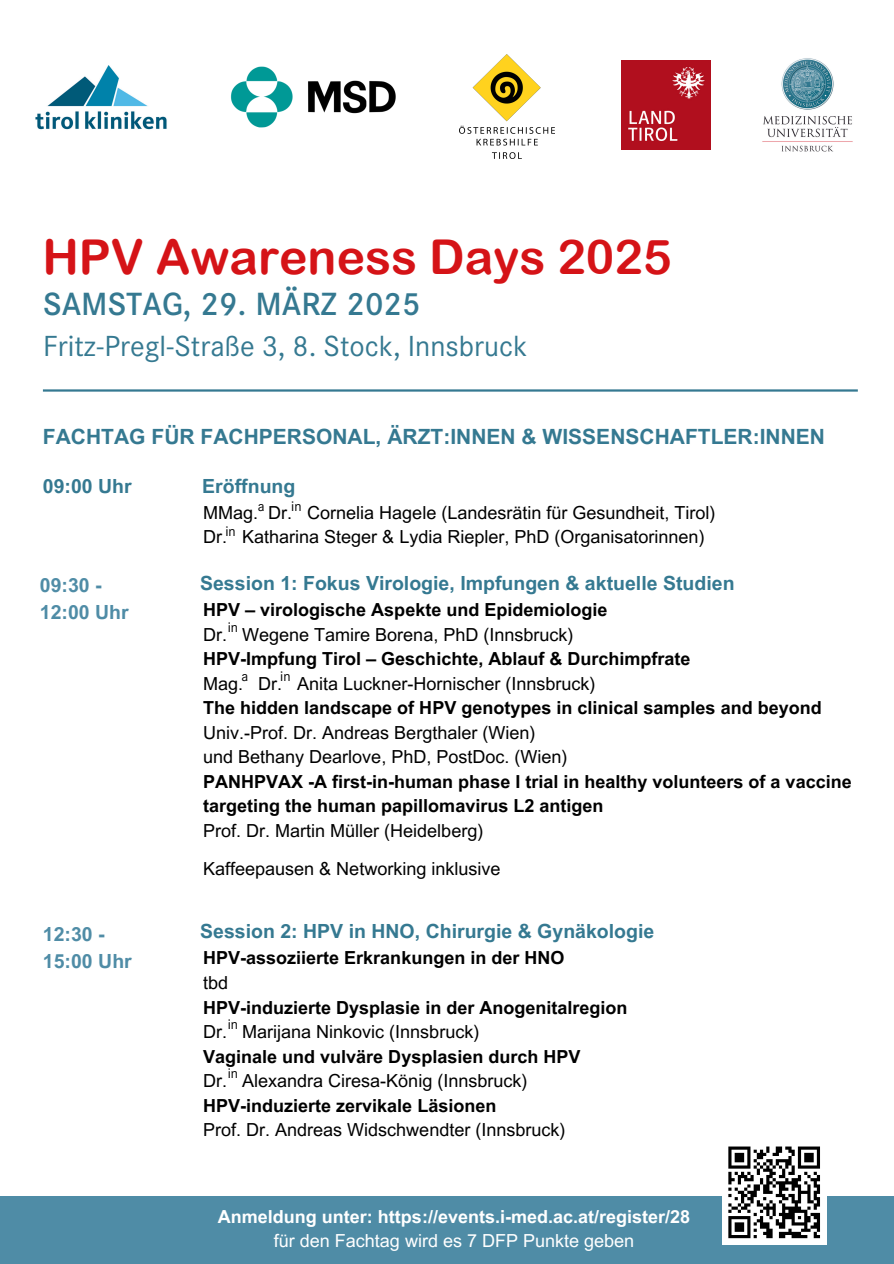
<style>
.page{position:relative;width:894px;height:1264px;background:#fff}
.page>*{position:absolute;margin:0;border:0;box-sizing:border-box;transform-origin:0 0}
.t1{font:48px "Arial Rounded MT Bold";color:#d51317}
.t2{font:500 31.5px "Corporate S";color:#357991}
.t3{font:28.5px "Corporate S";color:#357991}
.t4{font:700 21px "Arial MT Pro";color:#357991}
.t5{font:700 19.5px "Arial MT Pro";color:#357991}
.t6{font:700 19.5px/27px "Arial MT Pro";color:#4f8ca6}
.t7{font:700 18px/24.5px "Arial MT Pro";color:#000}
.t8{font:18px/24.5px "Arial MT Pro";color:#000}
.t9{font:700 18px/24.5px "Arial MT Pro";color:#fff;text-align:center}
.t10{font:13.5px "Corporate S";color:#000}
.s1{font-weight:400}
</style>
<div class="page">
<img style="left:762px;top:58px;width:91px;height:94px">
<div style="left:0;top:1196px;width:893px;height:67px;background:#4f8ca6"></div>
<img style="left:36px;top:66px;width:131px;height:64px">
<img style="left:230px;top:66px;width:166px;height:62px">
<img style="left:459px;top:54px;width:95px;height:105px">
<img style="left:621px;top:60px;width:89px;height:89px">
<div style="left:721px;top:1140px;width:105px;height:104px;background:#fff"></div>
<svg style="left:728px;top:1146px;width:92px;height:93px"></svg>
<hr style="left:43px;top:389px;width:814px;height:2px;background:#357991">
<p class="t1" style="left:42px;top:228px;width:630px">HPV Awareness Days 2025</p>
<p class="t2" style="left:43px;top:285px;width:379px">SAMSTAG, 29. MÄRZ 2025</p>
<p class="t3" style="left:43px;top:329px;width:486px">Fritz-Pregl-Straße 3, 8. Stock, Innsbruck</p>
<p class="t4" style="left:43px;top:429px;width:783px">FACHTAG FÜR FACHPERSONAL, ÄRZT:INNEN &amp; WISSENSCHAFTLER:INNEN</p>
<p class="t5" style="left:43px;top:478px;width:90px">09:00 Uhr</p>
<p class="t5" style="left:202px;top:478px;width:95px">Eröffnung</p>
<p class="t8" style="left:203px;top:502px;width:514px">MMag. Dr. Cornelia Hagele (Landesrätin für Gesundheit, Tirol)<br>Dr. Katharina Steger &amp; Lydia Riepler, PhD (Organisatorinnen)</p>
<p class="t5" style="left:200px;top:575px;width:536px">Session 1: Fokus Virologie, Impfungen &amp; aktuelle Studien</p>
<p class="t7" style="left:203px;top:599px;width:650px">HPV – virologische Aspekte und Epidemiologie<br><span class="s1">Dr. Wegene Tamire Borena, PhD (Innsbruck)<br></span>HPV-Impfung Tirol – Geschichte, Ablauf &amp; Durchimpfrate<br><span class="s1">Mag. Dr. Anita Luckner-Hornischer (Innsbruck)<br></span>The hidden landscape of HPV genotypes in clinical samples and beyond <span class="s1">Univ.-Prof. Dr. Andreas Bergthaler (Wien)<br>und Bethany Dearlove, PhD, PostDoc. (Wien)<br></span>PANHPVAX -A first-in-human phase I trial in healthy volunteers of a vaccine targeting the human papillomavirus L2 antigen<br><span class="s1">Prof. Dr. Martin Müller (Heidelberg)</span></p>
<p class="t8" style="left:203px;top:858px;width:299px">Kaffeepausen &amp; Networking inklusive</p>
<h5 class="t10" style="left:258px;top:498px;width:8px">a</h5>
<h5 class="t10" style="left:291px;top:498px;width:12px">in</h5>
<h5 class="t10" style="left:225px;top:523px;width:12px">in</h5>
<h3 class="t6" style="left:40px;top:574px;width:90px">09:30 -<br>12:00 Uhr</h3>
<h5 class="t10" style="left:228px;top:619px;width:12px">in</h5>
<p class="t10" style="left:241px;top:668px;width:8px">a</p>
<p class="t10" style="left:280px;top:668px;width:12px">in</p>
<h5 class="t6" style="left:43px;top:923px;width:90px">12:30 -<br>15:00 Uhr</h5>
<p class="t5" style="left:200px;top:924px;width:455px">Session 2: HPV in HNO, Chirurgie &amp; Gynäkologie</p>
<p class="t7" style="left:203px;top:948px;width:426px">HPV-assoziierte Erkrankungen in der HNO<br><span class="s1">tbd<br></span>HPV-induzierte Dysplasie in der Anogenitalregion <span class="s1">Dr. Marijana Ninkovic (Innsbruck)<br></span>Vaginale und vulväre Dysplasien durch HPV<br><span class="s1">Dr. Alexandra Ciresa-König (Innsbruck)<br></span>HPV-induzierte zervikale Läsionen<br><span class="s1">Prof. Dr. Andreas Widschwendter (Innsbruck)</span></p>
<p class="t10" style="left:228px;top:1016px;width:12px">in</p>
<p class="t10" style="left:228px;top:1065px;width:12px">in</p>
<h1 class="t9" style="left:218px;top:1206px;width:474px">Anmeldung unter: https://events.i-med.ac.at/register/28 <span class="s1">für den Fachtag wird es 7 DFP Punkte geben</span></h1>
</div>
